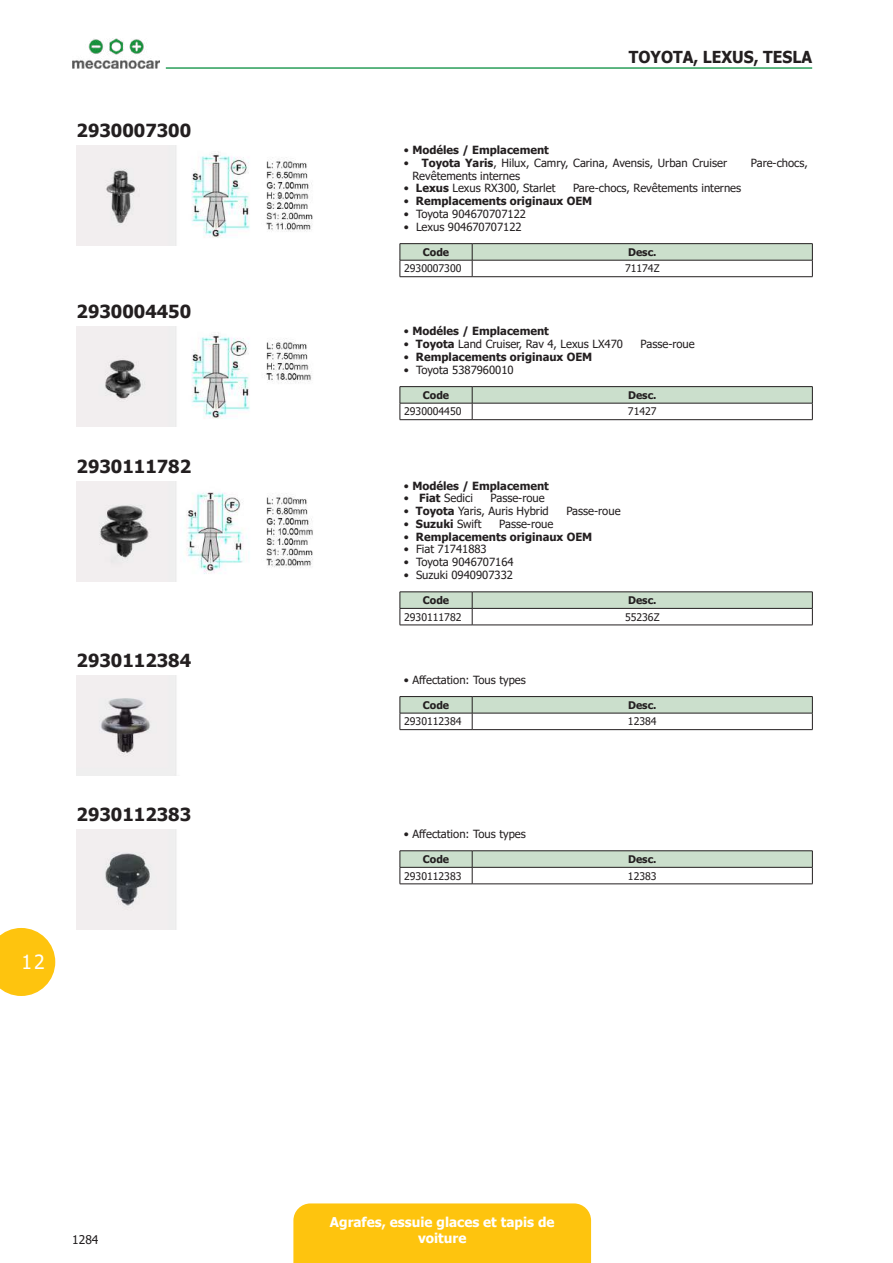
<style>
.page{position:relative;width:893px;height:1263px;background:#fff}
.page>*{position:absolute;margin:0;border:0;box-sizing:border-box;transform-origin:0 0}
.t1{font:19.5px "Tahoma";color:#fff}
.t2{font:700 18px "Tahoma";color:#231f20}
.t3{font:700 16.5px "Tahoma";color:#231f20;scale:.95 1}
.t4{font:700 13.5px/16.2px "Tahoma";color:#fff;text-align:center}
.t5{font:12px "Tahoma";color:#231f20}
.t6{font:11.25px "Tahoma";color:#231f20}
.t7{font:700 11.25px "Tahoma";color:#231f20}
.t8{font:10.5px "Tahoma";color:#231f20}
.t9{font:700 10.5px "Tahoma";color:#231f20}
.s1{font-weight:400}
.s2{font-weight:700}
</style>
<div class="page">
<div style="left:293px;top:1203px;width:298px;height:60px;background:#fec40e"></div>
<svg style="left:0;top:928px;width:55px;height:68px;background:#fecd33"></svg>
<img style="left:72px;top:38px;width:87px;height:31px">
<hr style="left:166px;top:67px;width:646px;height:2px;background:#2a9e59">
<img style="left:77px;top:146px;width:236px;height:100px">
<hr style="left:400px;top:243px;width:72px;height:1px;background:#231f20">
<hr style="left:472px;top:243px;width:341px;height:1px;background:#231f20">
<svg style="left:400px;top:244px;width:413px;height:32px"></svg>
<hr style="left:400px;top:276px;width:72px;height:1px;background:#231f20">
<hr style="left:472px;top:276px;width:341px;height:1px;background:#231f20">
<img style="left:77px;top:327px;width:235px;height:100px">
<hr style="left:400px;top:386px;width:72px;height:1px;background:#231f20">
<hr style="left:472px;top:386px;width:341px;height:1px;background:#231f20">
<svg style="left:400px;top:387px;width:413px;height:32px"></svg>
<hr style="left:400px;top:419px;width:72px;height:1px;background:#231f20">
<hr style="left:472px;top:419px;width:341px;height:1px;background:#231f20">
<img style="left:77px;top:481px;width:236px;height:100px">
<svg style="left:400px;top:592px;width:413px;height:33px"></svg>
<hr style="left:400px;top:625px;width:72px;height:1px;background:#231f20">
<hr style="left:472px;top:625px;width:341px;height:1px;background:#231f20">
<img style="left:77px;top:675px;width:100px;height:100px">
<svg style="left:400px;top:696px;width:413px;height:33px"></svg>
<hr style="left:400px;top:729px;width:72px;height:1px;background:#231f20">
<hr style="left:472px;top:729px;width:341px;height:1px;background:#231f20">
<img style="left:77px;top:829px;width:100px;height:100px">
<hr style="left:400px;top:850px;width:72px;height:1px;background:#231f20">
<hr style="left:472px;top:850px;width:341px;height:1px;background:#231f20">
<svg style="left:400px;top:851px;width:413px;height:32px"></svg>
<hr style="left:400px;top:883px;width:72px;height:1px;background:#231f20">
<hr style="left:472px;top:883px;width:341px;height:1px;background:#231f20">
<h2 class="t2" style="left:77px;top:118px;width:116px">2930007300</h2>
<h2 class="t2" style="left:77px;top:299px;width:116px">2930004450</h2>
<h2 class="t2" style="left:77px;top:453px;width:116px">2930111782</h2>
<h2 class="t2" style="left:77px;top:647px;width:116px">2930112384</h2>
<h2 class="t2" style="left:77px;top:801px;width:116px">2930112383</h2>
<h1 class="t1" style="left:21px;top:949px;width:25px">12</h1>
<p class="t5" style="left:72px;top:1231px;width:28px">1284</p>
<h3 class="t3" style="left:629px;top:45px;width:13px">Toyo</h3>
<h3 class="t3" style="left:673px;top:45px;width:53px">ta, Lexus</h3>
<h3 class="t3" style="left:754px;top:45px;width:22px">, Tesla</h3>
<p class="t7" style="left:404px;top:142px;width:146px"><span class="s1">•</span> Modéles / Emplacement</p>
<p class="t6" style="left:404px;top:155px;width:325px">• <span class="s2">Toyota Yaris</span>, Hilux, Camry, Carina, Avensis, Urban Cruiser</p>
<p class="t6" style="left:751px;top:155px;width:59px">Pare-chocs,</p>
<p class="t6" style="left:412px;top:168px;width:109px">Revêtements internes</p>
<p class="t6" style="left:404px;top:181px;width:153px">• <span class="s2">Lexus</span> Lexus RX300, Starlet</p>
<p class="t6" style="left:573px;top:181px;width:170px">Pare-chocs, Revêtements internes</p>
<p class="t7" style="left:404px;top:193px;width:190px"><span class="s1">•</span> Remplacements originaux OEM</p>
<p class="t6" style="left:404px;top:206px;width:124px">• Toyota 904670707122</p>
<p class="t6" style="left:404px;top:219px;width:119px">• Lexus 904670707122</p>
<p class="t9" style="left:423px;top:245px;width:28px">Code</p>
<p class="t9" style="left:628px;top:245px;width:30px">Desc.</p>
<p class="t8" style="left:404px;top:262px;width:59px">2930007300</p>
<p class="t8" style="left:625px;top:262px;width:36px">71174Z</p>
<p class="t7" style="left:404px;top:323px;width:146px"><span class="s1">•</span> Modéles / Emplacement</p>
<p class="t6" style="left:404px;top:336px;width:221px">• <span class="s2">Toyota</span> Land Cruiser, Rav 4, Lexus LX470</p>
<p class="t6" style="left:641px;top:336px;width:56px">Passe-roue</p>
<p class="t7" style="left:404px;top:349px;width:190px"><span class="s1">•</span> Remplacements originaux OEM</p>
<p class="t6" style="left:404px;top:362px;width:111px">• Toyota 5387960010</p>
<p class="t9" style="left:423px;top:388px;width:28px">Code</p>
<p class="t9" style="left:628px;top:388px;width:30px">Desc.</p>
<p class="t8" style="left:404px;top:405px;width:59px">2930004450</p>
<p class="t8" style="left:628px;top:405px;width:30px">71427</p>
<p class="t7" style="left:404px;top:478px;width:146px"><span class="s1">•</span> Modéles / Emplacement</p>
<p class="t6" style="left:404px;top:491px;width:70px">• <span class="s2">Fiat</span> Sedici</p>
<p class="t6" style="left:490px;top:491px;width:56px">Passe-roue</p>
<p class="t6" style="left:404px;top:503px;width:146px">• <span class="s2">Toyota</span> Yaris, Auris Hybrid</p>
<p class="t6" style="left:566px;top:503px;width:56px">Passe-roue</p>
<p class="t6" style="left:404px;top:516px;width:79px">• <span class="s2">Suzuki</span> Swift</p>
<p class="t6" style="left:499px;top:516px;width:56px">Passe-roue</p>
<p class="t7" style="left:404px;top:529px;width:190px"><span class="s1">•</span> Remplacements originaux OEM</p>
<p class="t6" style="left:404px;top:542px;width:84px">• Fiat 71741883</p>
<p class="t6" style="left:404px;top:554px;width:111px">• Toyota 9046707164</p>
<p class="t6" style="left:404px;top:567px;width:110px">• Suzuki 0940907332</p>
<p class="t9" style="left:423px;top:593px;width:28px">Code</p>
<p class="t9" style="left:628px;top:593px;width:30px">Desc.</p>
<p class="t8" style="left:404px;top:610px;width:59px">2930111782</p>
<p class="t8" style="left:625px;top:610px;width:36px">55236Z</p>
<p class="t6" style="left:404px;top:672px;width:123px">• Affectation: Tous types</p>
<p class="t9" style="left:423px;top:698px;width:28px">Code</p>
<p class="t9" style="left:628px;top:698px;width:30px">Desc.</p>
<p class="t8" style="left:404px;top:714px;width:59px">2930112384</p>
<p class="t8" style="left:628px;top:714px;width:30px">12384</p>
<p class="t6" style="left:404px;top:826px;width:123px">• Affectation: Tous types</p>
<p class="t9" style="left:423px;top:852px;width:28px">Code</p>
<p class="t9" style="left:628px;top:852px;width:30px">Desc.</p>
<p class="t8" style="left:404px;top:869px;width:59px">2930112383</p>
<p class="t8" style="left:628px;top:869px;width:30px">12383</p>
<p class="t4" style="left:330px;top:1214px;width:226px">Agrafes, essuie glaces et tapis de voiture</p>
</div>
